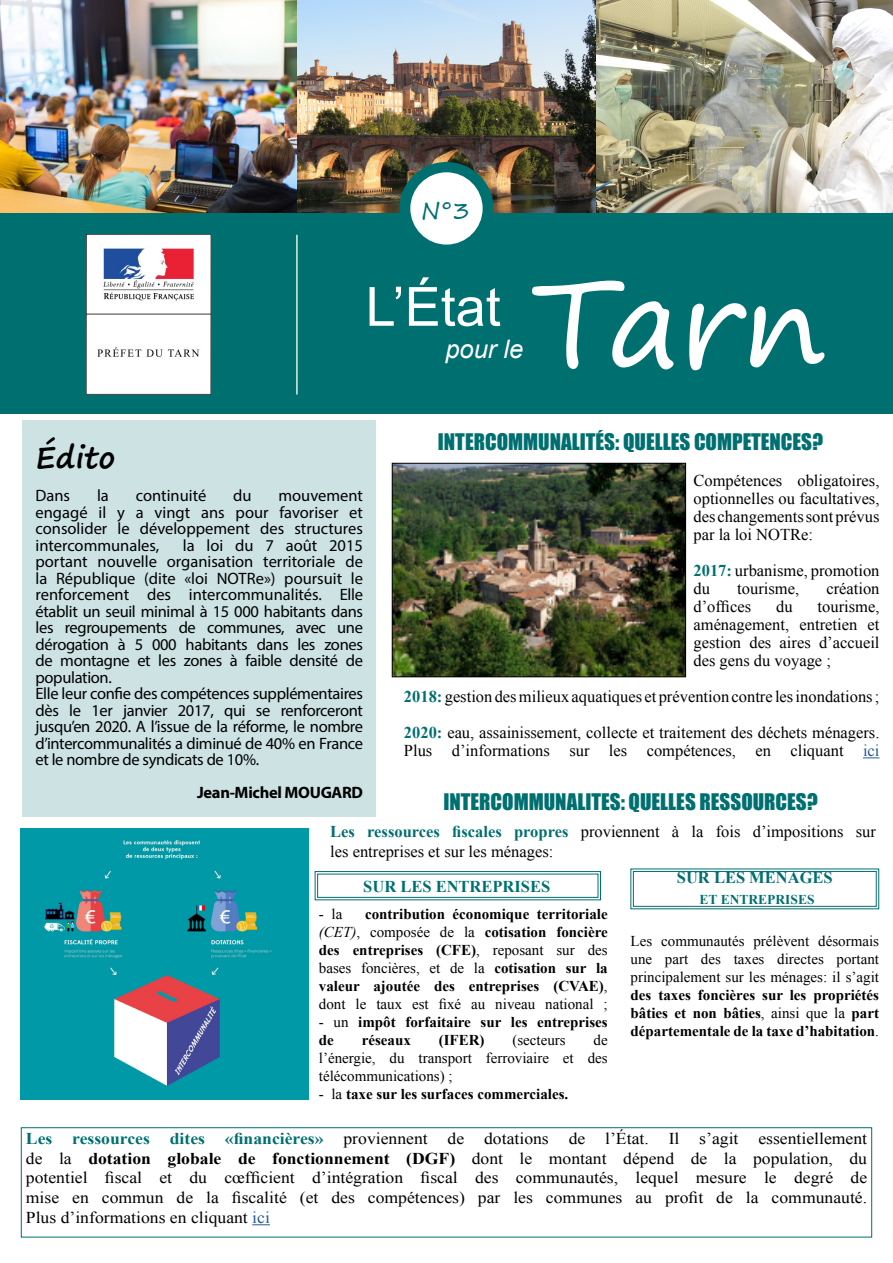
<style>
.page{position:relative;width:893px;height:1263px;background:#fff}
.page>*{position:absolute;margin:0;border:0;box-sizing:border-box;transform-origin:0 0}
.t1{font:123px "Segoe Print";color:#fff}
.t2{font:54px "Arial";color:#fff}
.t3{font:700 30px "Segoe Print";color:#000}
.t4{font:italic 25.5px "Arial";color:#fff}
.t5{font:24px "Segoe Print";color:#006f70}
.t6{font:21px "Impact";color:#006f70}
.t7{font:16.5px/16.5px "Myriad Pro";letter-spacing:-.02em;color:#000;text-align:justify}
.t8{font:16.5px/18px "Times New Roman";color:#000}
.t9{font:16.5px/19.8px "Times New Roman";color:#000;text-align:justify;scale:1.07 1}
.t10{font:700 16.5px "Times New Roman";color:#006f70}
.t11{font:700 16.5px "Myriad Pro";letter-spacing:-.02em;color:#000}
.t12{font:16.5px "Myriad Pro";color:#000}
.t13{font:700 15px/18px "Times New Roman";color:#000;text-align:justify}
.t14{font:15px/18px "Times New Roman";color:#000;text-align:justify}
.t15{font:700 13.5px "Times New Roman";color:#006f70}
.s1{font-weight:700;color:#006f70}
.s2{color:#275b9b}
.s3{font-weight:400;font-style:italic}
.s4{font-weight:400}
.s5{font-weight:700}
</style>
<div class="page">
<div style="left:23px;top:420px;width:353px;height:396px;background:#cde2e2"></div>
<svg style="left:252px;top:1224px;width:18px;height:1px"></svg>
<div style="left:21px;top:1127px;width:851px;height:110px;border:1px solid #006f70"></div>
<svg style="left:863px;top:757px;width:16px;height:1px"></svg>
<img style="left:21px;top:828px;width:288px;height:271px">
<svg style="left:315px;top:871px;width:286px;height:29px"></svg>
<div style="left:317px;top:874px;width:281px;height:24px;border:1px solid #006f70"></div>
<svg style="left:630px;top:868px;width:249px;height:42px"></svg>
<div style="left:633px;top:871px;width:243px;height:35px;border:1px solid #006f70"></div>
<img style="left:394px;top:465px;width:290px;height:210px">
<div style="left:392px;top:463px;width:294px;height:214px;border:1px solid #000"></div>
<div style="left:0;top:208px;width:893px;height:206px;background:#006f70"></div>
<hr style="left:296px;top:235px;width:2px;height:159px;background:#daf0e7">
<img style="left:0;top:0;width:893px;height:213px">
<div style="left:399px;top:162px;width:94px;height:93px;background:#006f70;border-radius:50%"></div>
<div style="left:410px;top:172px;width:73px;height:73px;background:#fff;border-radius:50%"></div>
<img style="left:87px;top:235px;width:124px;height:159px">
<h3 class="t5" style="left:421px;top:189px;width:51px">N°3</h3>
<h2 class="t2" style="left:366px;top:271px;width:137px">L’État</h2>
<h3 class="t4" style="left:445px;top:332px;width:79px">pour le</h3>
<h1 class="t1" style="left:530px;top:213px;width:297px">Tarn</h1>
<h3 class="t3" style="left:36px;top:430px;width:81px">Édito</h3>
<p class="t7" style="left:36px;top:487px;width:36px">Dans</p>
<p class="t7" style="left:97px;top:487px;width:13px">la</p>
<p class="t12" style="left:136px;top:485px;width:72px">continuité</p>
<p class="t7" style="left:233px;top:487px;width:20px">du</p>
<p class="t7" style="left:36px;top:487px;width:329px;text-indent:243px">mouvement engagé il y a vingt ans pour favoriser et consolider le développement des structures intercommunales,</p>
<p class="t7" style="left:36px;top:536px;width:329px;text-align:left;text-indent:147px">la loi du 7 août 2015 portant nouvelle organisation territoriale de la République (dite «loi NOTRe») poursuit le renforcement des intercommunalités. Elle établit un seuil minimal à 15 000 habitants dans les regroupements de communes, avec une dérogation à 5 000 habitants dans les zones de montagne et les zones à faible densité de population.<br>Elle leur confie des compétences supplémentaires dès le 1er janvier 2017, qui se renforceront jusqu’en 2020. A l’issue de la réforme, le nombre d’intercommunalités a diminué de 40% en France et le nombre de syndicats de 10%.</p>
<p class="t11" style="left:197px;top:782px;width:167px">Jean-Michel MOUGARD</p>
<p class="t6" style="left:438px;top:425px;width:387px">INTERCOMMUNALITÉS: QUELLES COMPETENCES?</p>
<p class="t8" style="left:693px;top:471px;width:188px;text-align:justify">Compétences obligatoires, optionnelles ou facultatives, des changements sont prévus par la loi NOTRe:</p>
<p class="t8" style="left:693px;top:561px;width:188px"><span class="s1">2017:</span> urbanisme, promotion du</p>
<p class="t8" style="left:737px;top:579px;width:63px">tourisme,</p>
<p class="t8" style="left:826px;top:579px;width:55px">création</p>
<p class="t8" style="left:693px;top:597px;width:59px">d’offices</p>
<p class="t8" style="left:776px;top:597px;width:18px">du</p>
<p class="t8" style="left:693px;top:597px;width:188px;text-align:justify;text-indent:124px">tourisme, aménagement, entretien et gestion des aires d’accueil des gens du voyage ;</p>
<p class="t8" style="left:404px;top:678px;width:477px;line-height:36px"><span class="s1">2018:</span> gestion des milieux aquatiques et prévention contre les inondations ;<br><span class="s1">2020:</span> eau, assainissement, collecte et traitement des déchets ménagers.</p>
<p class="t8" style="left:404px;top:741px;width:477px">Plus d’informations sur les compétences, en cliquant <span class="s2">ici</span></p>
<p class="t6" style="left:443px;top:785px;width:376px">INTERCOMMUNALITES: QUELLES RESSOURCES?</p>
<p class="t8" style="left:330px;top:821px;width:547px;line-height:19.8px"><span class="s1">Les ressources fiscales propres</span> proviennent à la fois d’impositions sur les entreprises et sur les ménages:</p>
<p class="t10" style="left:363px;top:875px;width:189px">SUR LES ENTREPRISES</p>
<p class="t13" style="left:319px;top:904px;width:290px;text-indent:46px">contribution économique territoriale <span class="s3">(CET)</span><span class="s4">, composée de la</span> cotisation foncière des entreprises (CFE)<span class="s4">, reposant sur des bases foncières, et de la</span> cotisation sur la valeur ajoutée des entreprises (CVAE)<span class="s4">, dont le taux est fixé au niveau national ;</span></p>
<p class="t13" style="left:319px;top:1012px;width:290px"><span class="s4">- un</span> impôt forfaitaire sur les entreprises de</p>
<p class="t14" style="left:319px;top:904px;width:25px">- la</p>
<p class="t14" style="left:319px;top:1030px;width:290px;text-indent:275px">de l’énergie, du transport ferroviaire et des télécommunications) ;</p>
<p class="t13" style="left:319px;top:1084px;width:251px"><span class="s4">- la</span> taxe sur les surfaces commerciales.</p>
<p class="t13" style="left:362px;top:1030px;width:51px">réseaux</p>
<p class="t13" style="left:439px;top:1030px;width:47px">(IFER)</p>
<p class="t14" style="left:512px;top:1030px;width:55px">(secteurs</p>
<p class="t10" style="left:677px;top:866px;width:157px">SUR LES MENAGES</p>
<p class="t15" style="left:700px;top:891px;width:116px">ET ENTREPRISES</p>
<p class="t14" style="left:631px;top:932px;width:250px">Les communautés prélèvent désormais une part des taxes directes portant principalement sur les ménages: il s’agit</p>
<p class="t13" style="left:631px;top:986px;width:250px">des taxes foncières sur les propriétés bâties et non bâties<span class="s4">, ainsi que la</span> part départementale de la taxe d’habitation<span class="s4">.</span></p>
<p class="t9" style="left:26px;top:1128px;width:788px"><span class="s1">Les ressources dites «financières»</span> proviennent de dotations de l’État. Il s’agit essentiellement de la <span class="s5">dotation globale de fonctionnement (DGF)</span> dont le montant dépend de la population, du potentiel fiscal et du cœfficient d’intégration fiscal des communautés, lequel mesure le degré de mise en commun de la fiscalité (et des compétences) par les communes au profit de la communauté.<br>Plus d’informations en cliquant <span class="s2">ici</span></p>
</div>
